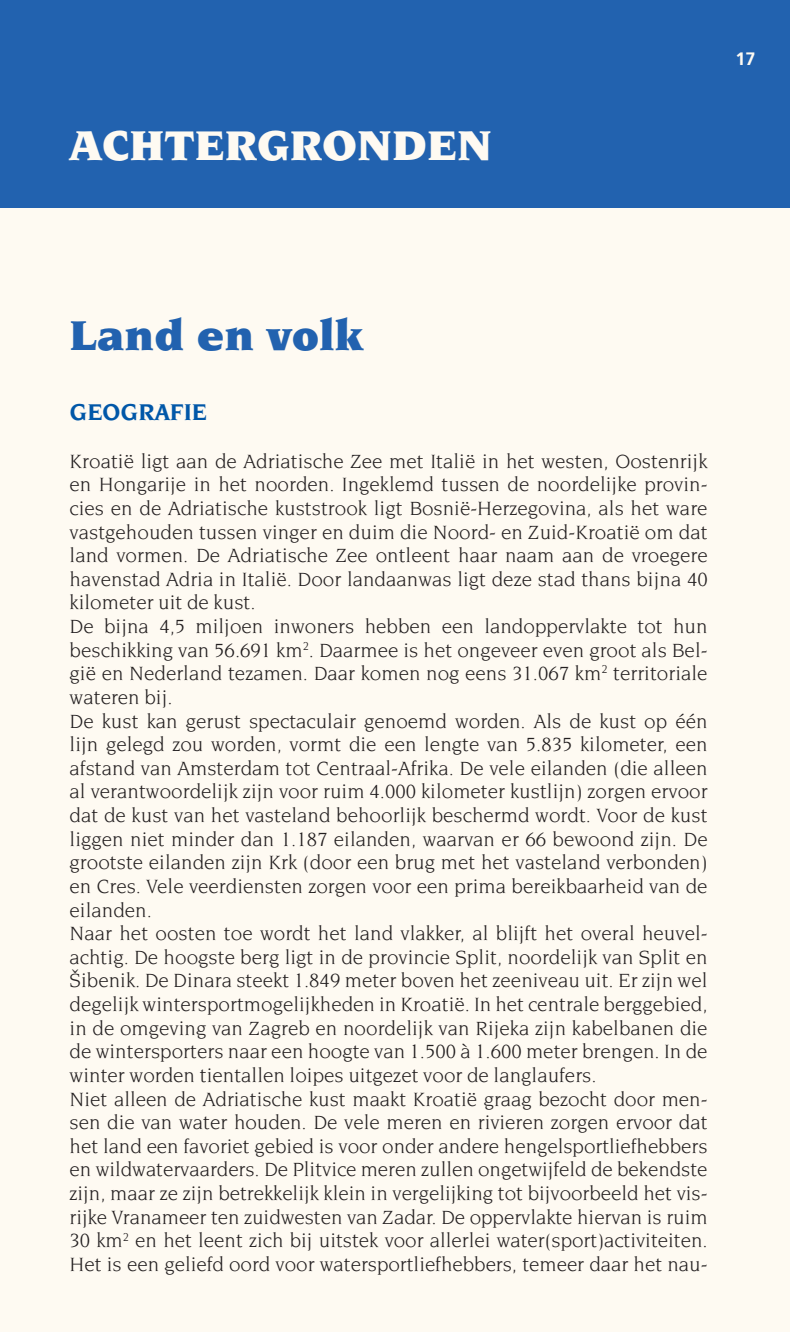
<style>
.page{position:relative;width:790px;height:1332px;background:#fefaf2}
.page>*{position:absolute;margin:0;border:0;box-sizing:border-box;transform-origin:0 0}
.t1{font:900 45px "Novarese";color:#fefaf2}
.t2{font:900 45px "Novarese";color:#2262af}
.t3{font:700 24.75px "Novarese";color:#0157a8}
.t4{font:20.7px/23.6px "Novarese";color:#231f20}
.t5{font:700 18px "Frutiger";color:#fefaf2}
.s1{font-family:"Novarese Dia"}
</style>
<div class="page">
<div style="left:0;top:0;width:790px;height:208px;background:#2262af"></div>
<h1 class="t1" style="left:70px;top:120px;width:424px">ACHTERGRONDEN</h1>
<p class="t5" style="left:735px;top:48px;width:22px">17</p>
<h1 class="t2" style="left:70px;top:309px;width:296px">Land en volk</h1>
<p class="t3" style="left:70px;top:398px;width:139px">GEOGRAFIE</p>
<p class="t4" style="left:70px;top:449px;width:639px">Kroatië ligt aan de Adriatische Zee met Italië in het westen, Oostenrijk en Hongarije in het noorden. Ingeklemd tussen de noordelijke provin&shy;cies en de Adriatische kuststrook ligt Bosnië-Herzegovina, als het ware vastgehouden tussen vinger en duim die Noord- en Zuid-Kroatië om dat land vormen. De Adriatische Zee ontleent haar naam aan de vroegere havenstad Adria in Italië. Door landaanwas ligt deze stad thans bijna 40 kilometer uit de kust.<br>De bijna 4,5 miljoen inwoners hebben een landoppervlakte tot hun beschikking van 56.691 km<sup>2</sup>. Daarmee is het ongeveer even groot als Bel&shy;gië en Nederland tezamen. Daar komen nog eens 31.067 km<sup>2</sup> territoriale wateren bij.<br>De kust kan gerust spectaculair genoemd worden. Als de kust op één lijn gelegd zou worden, vormt die een lengte van 5.835 kilometer, een afstand van Amsterdam tot Centraal-Afrika. De vele eilanden (die alleen al verantwoordelijk zijn voor ruim 4.000 kilometer kustlijn) zorgen ervoor dat de kust van het vasteland behoorlijk beschermd wordt. Voor de kust liggen niet minder dan 1.187 eilanden, waarvan er 66 bewoond zijn. De grootste eilanden zijn Krk (door een brug met het vasteland verbonden) en Cres. Vele veerdiensten zorgen voor een prima bereikbaarheid van de eilanden.<br>Naar het oosten toe wordt het land vlakker, al blijft het overal heuvel&shy;achtig. De hoogste berg ligt in de provincie Split, noordelijk van Split en <span class="s1">Æ</span>ibenik. De Dinara steekt 1.849 meter boven het zeeniveau uit. Er zijn wel degelijk wintersportmogelijkheden in Kroatië. In het centrale berggebied, in de omgeving van Zagreb en noordelijk van Rijeka zijn kabelbanen die de wintersporters naar een hoogte van 1.500 à 1.600 meter brengen. In de winter worden tientallen loipes uitgezet voor de langlaufers.<br>Niet alleen de Adriatische kust maakt Kroatië graag bezocht door men&shy;sen die van water houden. De vele meren en rivieren zorgen ervoor dat het land een favoriet gebied is voor onder andere hengelsportliefhebbers en wildwatervaarders. De Plitvice meren zullen ongetwijfeld de bekendste zijn, maar ze zijn betrekkelijk klein in vergelijking tot bijvoorbeeld het vis&shy;rijke Vranameer ten zuidwesten van Zadar. De oppervlakte hiervan is ruim 30 km<sup>2</sup> en het leent zich bij uitstek voor allerlei water(sport)activiteiten.<br>Het is een geliefd oord voor watersportliefhebbers, temeer daar het nau-</p>
</div>
